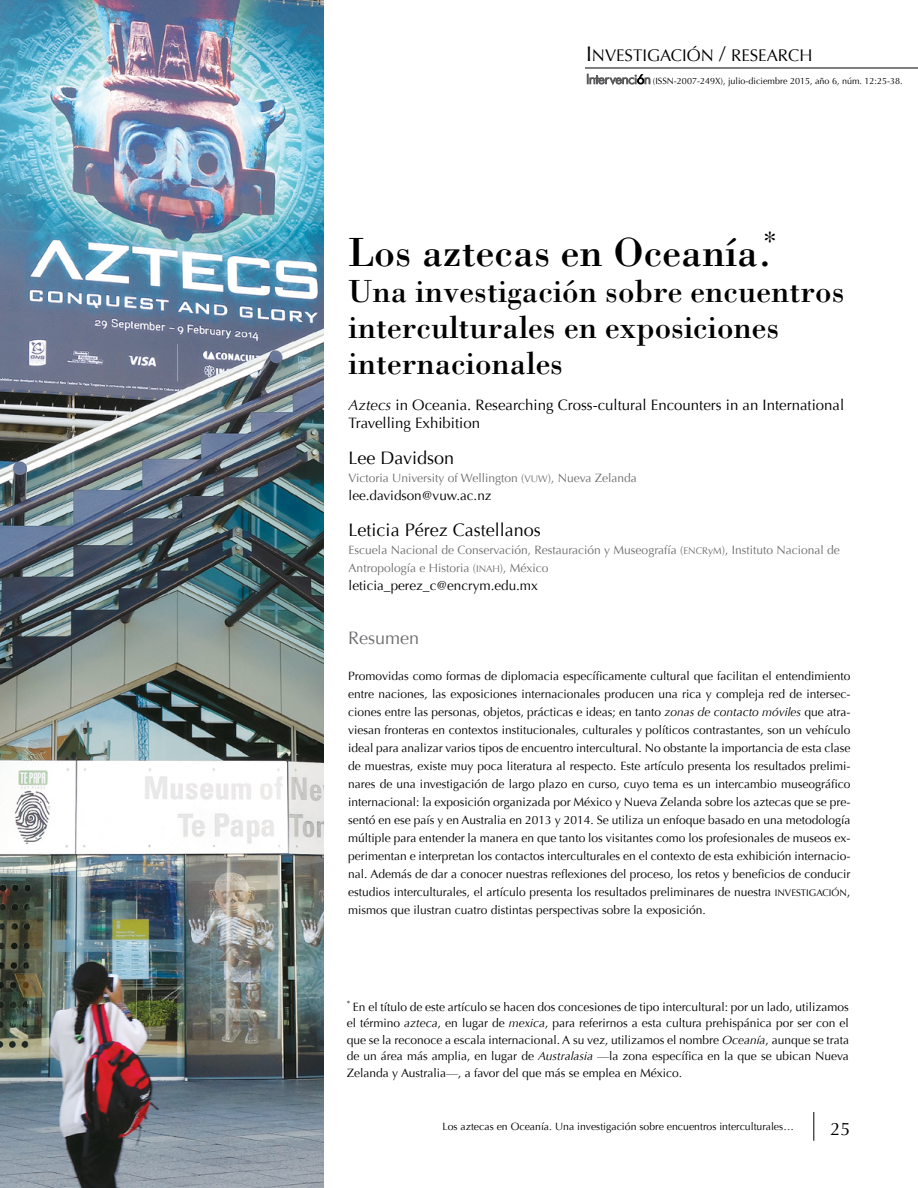
<style>
.page{position:relative;width:918px;height:1188px;background:#fff}
.page>*{position:absolute;margin:0;border:0;box-sizing:border-box;transform-origin:0 0}
.t1{font:42px "Bodoni";color:#000}
.t2{font:33px/36px "Bodoni";color:#000}
.t3{font:18px "Optima";color:#000}
.t4{font:18px "Optima";color:#6d6e71}
.t5{font:16.8px "Optima Regular SC800";color:#000}
.t6{font:15px/18px "Optima";color:#000}
.t7{font:13.5px "Optima";color:#000}
.t8{font:12px/18px "Optima";color:#000;text-align:justify}
.t9{font:12px/18px "Optima";color:#6d6e71}
.t10{font:10.5px "Optima";color:#000}
.t11{font:9px "Optima";color:#000}
.s1{font-size:21px}
.s2{font-family:"Futura BT";font-weight:300;font-size:13.5px;color:#58595b}
.s3{font-family:"Futura BT";font-weight:300;font-size:13.5px}
.s4{font-style:italic}
.s5{font-family:"Optima Regular SC800";font-size:9.6px}
.s6{font-size:10.5px}
</style>
<div class="page">
<svg style="left:814px;top:1112px;width:1px;height:29px"></svg>
<hr style="left:585px;top:68px;width:333px;height:1px;background:#000">
<img style="left:0;top:0;width:324px;height:1188px">
<svg style="left:587px;top:74px;width:64px;height:11px"></svg>
<h3 class="t5" style="left:586px;top:46px;width:228px"><span class="s1">I</span> NVESTIGACIÓN <span class="s1">/</span> RESEARCH</h3>
<p class="t11" style="left:586px;top:76px;width:318px"><span class="s2">Intervenci</span><span class="s3">ó</span><span class="s2">n</span> (ISSN-2007-249X), julio-diciembre 2015, año 6, núm. 12:25-38.</p>
<h1 class="t1" style="left:349px;top:227px;width:430px">Los aztecas en Oceanía.<sup>*</sup></h1>
<h2 class="t2" style="left:349px;top:273px;width:497px">Una investigación sobre encuentros interculturales en exposiciones internacionales</h2>
<p class="t6" style="left:349px;top:396px;width:497px"><span class="s4">Aztecs</span> in Oceania. Researching Cross-cultural Encounters in an International<br>Travelling Exhibition</p>
<h3 class="t3" style="left:349px;top:448px;width:107px">Lee Davidson</h3>
<p class="t9" style="left:349px;top:469px;width:290px">Victoria University of Wellington (<span class="s5">VUW</span>), Nueva Zelanda</p>
<p class="t7" style="left:349px;top:488px;width:144px">lee.davidson@vuw.ac.nz</p>
<h3 class="t3" style="left:349px;top:520px;width:194px">Leticia Pérez Castellanos</h3>
<p class="t9" style="left:349px;top:541px;width:493px">Escuela Nacional de Conservación, Restauración y Museografía (<span class="s5">ENCR</span><span class="s6">y</span><span class="s5">M</span>), Instituto Nacional de<br>Antropología e Historia (<span class="s5">INAH</span>), México</p>
<p class="t7" style="left:349px;top:578px;width:191px">leticia_perez_c@encrym.edu.mx</p>
<h3 class="t4" style="left:348px;top:627px;width:73px">Resumen</h3>
<p class="t8" style="left:348px;top:667px;width:504px">Promovidas como formas de diplomacia específicamente cultural que facilitan el entendimiento entre naciones, las exposiciones internacionales producen una rica y compleja red de intersec&shy;ciones entre las personas, objetos, prácticas e ideas; en tanto <span class="s4">zonas de contacto móviles</span> que atra&shy;viesan fronteras en contextos institucionales, culturales y políticos contrastantes, son un vehículo ideal para analizar varios tipos de encuentro intercultural. No obstante la importancia de esta clase de muestras, existe muy poca literatura al respecto. Este artículo presenta los resultados prelimi&shy;nares de una investigación de largo plazo en curso, cuyo tema es un intercambio museográfico internacional: la exposición organizada por México y Nueva Zelanda sobre los aztecas que se pre&shy;sentó en ese país y en Australia en 2013 y 2014. Se utiliza un enfoque basado en una metodología múltiple para entender la manera en que tanto los visitantes como los profesionales de museos ex&shy;perimentan e interpretan los contactos interculturales en el contexto de esta exhibición internacio&shy;nal. Además de dar a conocer nuestras reflexiones del proceso, los retos y beneficios de conducir estudios interculturales, el artículo presenta los resultados preliminares de nuestra <span class="s5">INVESTIGACIÓN</span>, mismos que ilustran cuatro distintas perspectivas sobre la exposición.</p>
<p class="t8" style="left:347px;top:999px;width:504px;line-height:16.5px"><sup>*</sup> En el título de este artículo se hacen dos concesiones de tipo intercultural: por un lado, utilizamos el término <span class="s4">azteca</span>, en lugar de <span class="s4">mexica</span>, para referirnos a esta cultura prehispánica por ser con el que se la reconoce a escala internacional. A su vez, utilizamos el nombre <span class="s4">Oceanía</span>, aunque se trata de un área más amplia, en lugar de <span class="s4">Australasia</span> —la zona específica en la que se ubican Nueva Zelanda y Australia—, a favor del que más se emplea en México.</p>
<p class="t10" style="left:442px;top:1121px;width:353px">Los aztecas en Oceanía. Una investigación sobre encuentros interculturales…</p>
<h3 class="t3" style="left:830px;top:1119px;width:22px">25</h3>
</div>
